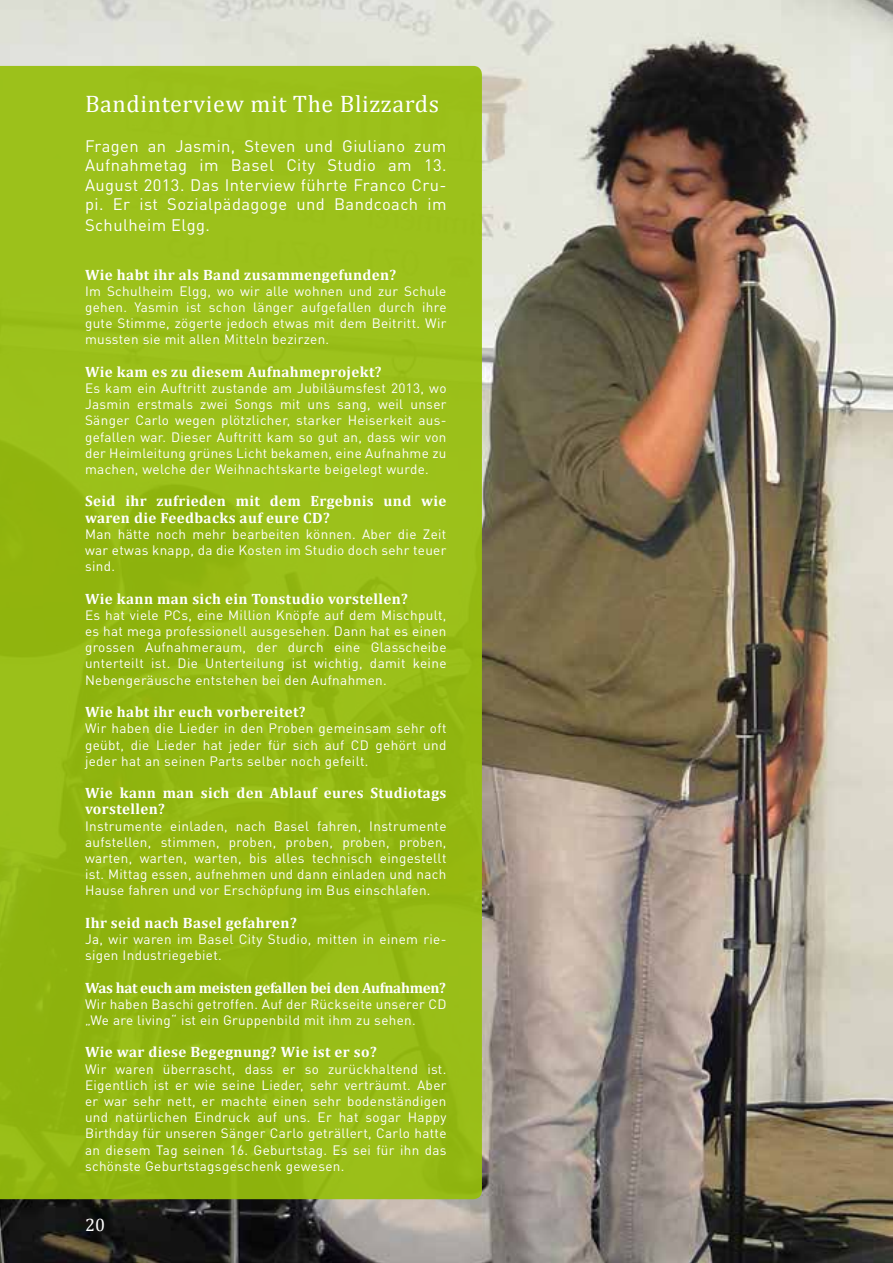
<style>
.page{position:relative;width:893px;height:1263px;background:#fff}
.page>*{position:absolute;margin:0;border:0;box-sizing:border-box;transform-origin:0 0}
.t1{font:24px "Cambria";letter-spacing:.025em;color:#fff}
.t2{font:18px "Cambria";color:#fff}
.t3{font:16.5px/19.5px "DIN Pro";letter-spacing:.025em;color:#fff;text-align:justify}
.t4{font:700 15px/16.2px "Cambria";letter-spacing:.025em;color:#fff}
.t5{font:700 15px "Cambria";letter-spacing:-.02em;color:#fff}
.t6{font:13.5px/16.2px "DIN Pro";letter-spacing:.025em;color:#fff;text-align:justify}
</style>
<div class="page">
<img style="left:0;top:0;width:893px;height:1263px">
<svg style="left:0;top:66px;width:482px;height:1133px;background:#96bb15"></svg>
<h1 class="t1" style="left:85px;top:90px;width:356px">Bandinterview mit The Blizzards</h1>
<p class="t3" style="left:85px;top:135px;width:363px">Fragen an Jasmin, Steven und Giuliano zum Aufnahmetag im Basel City Studio am 13.<br>August 2013. Das Interview führte Franco Cru&shy;pi. Er ist Sozialpädagoge und Bandcoach im</p>
<p class="t3" style="left:85px;top:215px;width:126px">Schulheim Elgg.</p>
<p class="t4" style="left:85px;top:266px;width:313px">Wie habt ihr als Band zusammengefunden?</p>
<p class="t6" style="left:85px;top:282px;width:363px">Im Schulheim Elgg, wo wir alle wohnen und zur Schule gehen. Yasmin ist schon länger aufgefallen durch ihre gute Stimme, zögerte jedoch etwas mit dem Beitritt. Wir mussten sie mit allen Mitteln bezirzen.</p>
<p class="t4" style="left:85px;top:363px;width:298px">Wie kam es zu diesem Aufnahmeprojekt?</p>
<p class="t6" style="left:85px;top:379px;width:363px">Es kam ein Auftritt zustande am Jubiläumsfest 2013, wo Jasmin erstmals zwei Songs mit uns sang, weil unser Sänger Carlo wegen plötzlicher, starker Heiserkeit aus&shy;gefallen war. Dieser Auftritt kam so gut an, dass wir von der Heimleitung grünes Licht bekamen, eine Aufnahme zu machen, welche der Weihnachtskarte beigelegt wurde.</p>
<p class="t4" style="left:85px;top:493px;width:363px">Seid ihr zufrieden mit dem Ergebnis und wie waren die Feedbacks auf eure CD?</p>
<p class="t6" style="left:85px;top:525px;width:363px">Man hätte noch mehr bearbeiten können. Aber die Zeit war etwas knapp, da die Kosten im Studio doch sehr teuer sind.</p>
<p class="t4" style="left:85px;top:590px;width:324px">Wie kann man sich ein Tonstudio vorstellen?</p>
<p class="t6" style="left:85px;top:606px;width:363px">Es hat viele PCs, eine Million Knöpfe auf dem Mischpult, es hat mega professionell ausgesehen. Dann hat es einen grossen Aufnahmeraum, der durch eine Glasscheibe unterteilt ist. Die Unterteilung ist wichtig, damit keine Nebengeräusche entstehen bei den Aufnahmen.</p>
<p class="t4" style="left:85px;top:703px;width:222px">Wie habt ihr euch vorbereitet?</p>
<p class="t6" style="left:85px;top:720px;width:363px">Wir haben die Lieder in den Proben gemeinsam sehr oft geübt, die Lieder hat jeder für sich auf CD gehört und jeder hat an seinen Parts selber noch gefeilt.</p>
<p class="t4" style="left:85px;top:784px;width:363px">Wie kann man sich den Ablauf eures Studiotags vorstellen?</p>
<p class="t6" style="left:85px;top:817px;width:363px">Instrumente einladen, nach Basel fahren, Instrumente aufstellen, stimmen, proben, proben, proben, proben, warten, warten, warten, bis alles technisch eingestellt ist. Mittag essen, aufnehmen und dann einladen und nach Hause fahren und vor Erschöpfung im Bus einschlafen.</p>
<p class="t4" style="left:85px;top:914px;width:213px">Ihr seid nach Basel gefahren?</p>
<p class="t6" style="left:85px;top:930px;width:363px">Ja, wir waren im Basel City Studio, mitten in einem rie&shy;sigen Industriegebiet.</p>
<p class="t5" style="left:85px;top:977px;width:362px">Was hat euch am meisten gefallen bei den Aufnahmen?</p>
<p class="t6" style="left:85px;top:995px;width:363px">Wir haben Baschi getroffen. Auf der Rückseite unserer CD „We are living“ ist ein Gruppenbild mit ihm zu sehen.</p>
<p class="t4" style="left:85px;top:1043px;width:293px">Wie war diese Begegnung? Wie ist er so?</p>
<p class="t6" style="left:85px;top:1060px;width:363px">Wir waren überrascht, dass er so zurückhaltend ist.<br>Eigentlich ist er wie seine Lieder, sehr verträumt. Aber er war sehr nett, er machte einen sehr bodenständigen und natürlichen Eindruck auf uns. Er hat sogar Happy Birthday für unseren Sänger Carlo geträllert, Carlo hatte an diesem Tag seinen 16. Geburtstag. Es sei für ihn das schönste Geburtstagsgeschenk gewesen.</p>
<h2 class="t2" style="left:85px;top:1214px;width:21px">20</h2>
</div>
